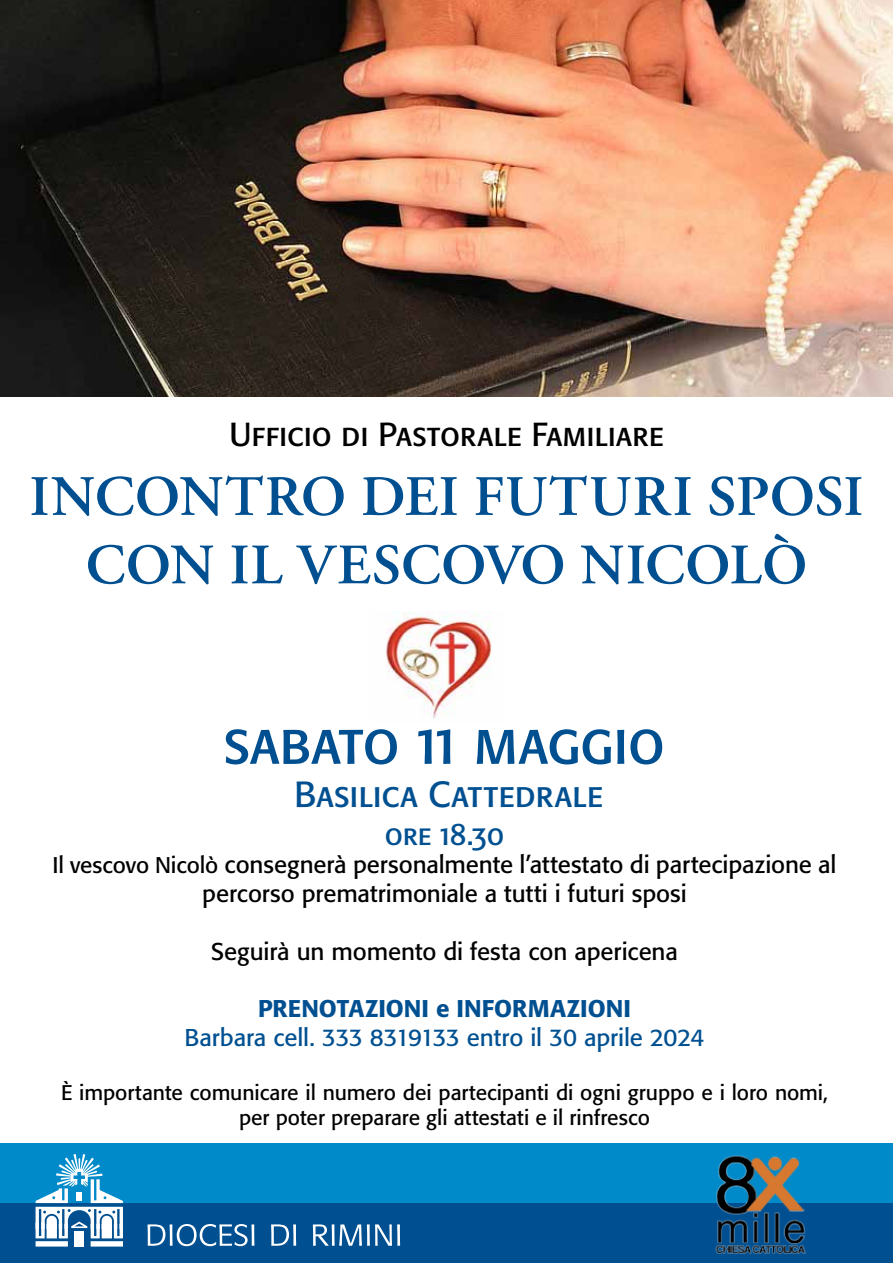
<style>
.page{position:relative;width:893px;height:1263px;background:#fff}
.page>*{position:absolute;margin:0;border:0;box-sizing:border-box;transform-origin:0 0}
.t1{font:61.5px "Formata Regular SC";letter-spacing:-.005em;color:#005091}
.t2{font:600 57px/68.4px "Adobe Garamond Pro";letter-spacing:.01em;color:#005091;text-align:center}
.t3{font:36px "Formata Regular SC";color:#005091}
.t4{font:33px "Formata Regular SC";color:#000}
.t5{font:30px "Formata Regular SC";letter-spacing:-.005em;color:#005091}
.t6{font:24px/28.8px "Formata";color:#000;text-align:center}
.t7{font:24px "Formata";letter-spacing:-.005em;color:#005091}
.t8{font:500 24px "Formata";color:#005091}
.t9{font:21px/25.2px "Formata";letter-spacing:-.005em;color:#000;text-align:center}
.s1{font-size:22.5px}
</style>
<div class="page">
<img style="left:0;top:0;width:893px;height:397px">
<img style="left:386px;top:611px;width:106px;height:108px">
<div style="left:0;top:1143px;width:893px;height:60px;background:#008ac9"></div>
<div style="left:0;top:1203px;width:893px;height:60px;background:#005091"></div>
<svg style="left:147px;top:1224px;width:107px;height:22px"></svg>
<svg style="left:271px;top:1224px;width:25px;height:22px"></svg>
<svg style="left:313px;top:1224px;width:87px;height:22px"></svg>
<div style="left:75px;top:1231px;width:9px;height:16px;background:#fff"></div>
<svg style="left:36px;top:1154px;width:87px;height:92px"></svg>
<img style="left:715px;top:1155px;width:91px;height:99px">
<h3 class="t4" style="left:229px;top:415px;width:436px">Ufficio di Pastorale Familiare</h3>
<h2 class="t2" style="left:29px;top:463px;width:836px">INCONTRO DEI FUTURI SPOSI<br>CON IL VESCOVO NICOLÒ</h2>
<h1 class="t1" style="left:224px;top:705px;width:442px">sabato 11 maggio</h1>
<h3 class="t3" style="left:294px;top:772px;width:311px">Basilica Cattedrale</h3>
<p class="t5" style="left:385px;top:816px;width:121px">ore 18.30</p>
<p class="t6" style="left:53px;top:850px;width:785px"><span class="s1">Il vescovo Nicolò</span> consegnerà personalmente l’attestato di partecipazione al percorso prematrimoniale a tutti i futuri sposi</p>
<p class="t6" style="left:211px;top:937px;width:468px">Seguirà un momento di festa con apericena</p>
<p class="t8" style="left:258px;top:994px;width:374px">PRENOTAZIONI e INFORMAZIONI</p>
<p class="t7" style="left:184px;top:1023px;width:521px">Barbara cell. 333 8319133 entro il 30 aprile 2024</p>
<p class="t9" style="left:61px;top:1080px;width:768px">È importante comunicare il numero dei partecipanti di ogni gruppo e i loro nomi, per poter preparare gli attestati e il rinfresco</p>
</div>
